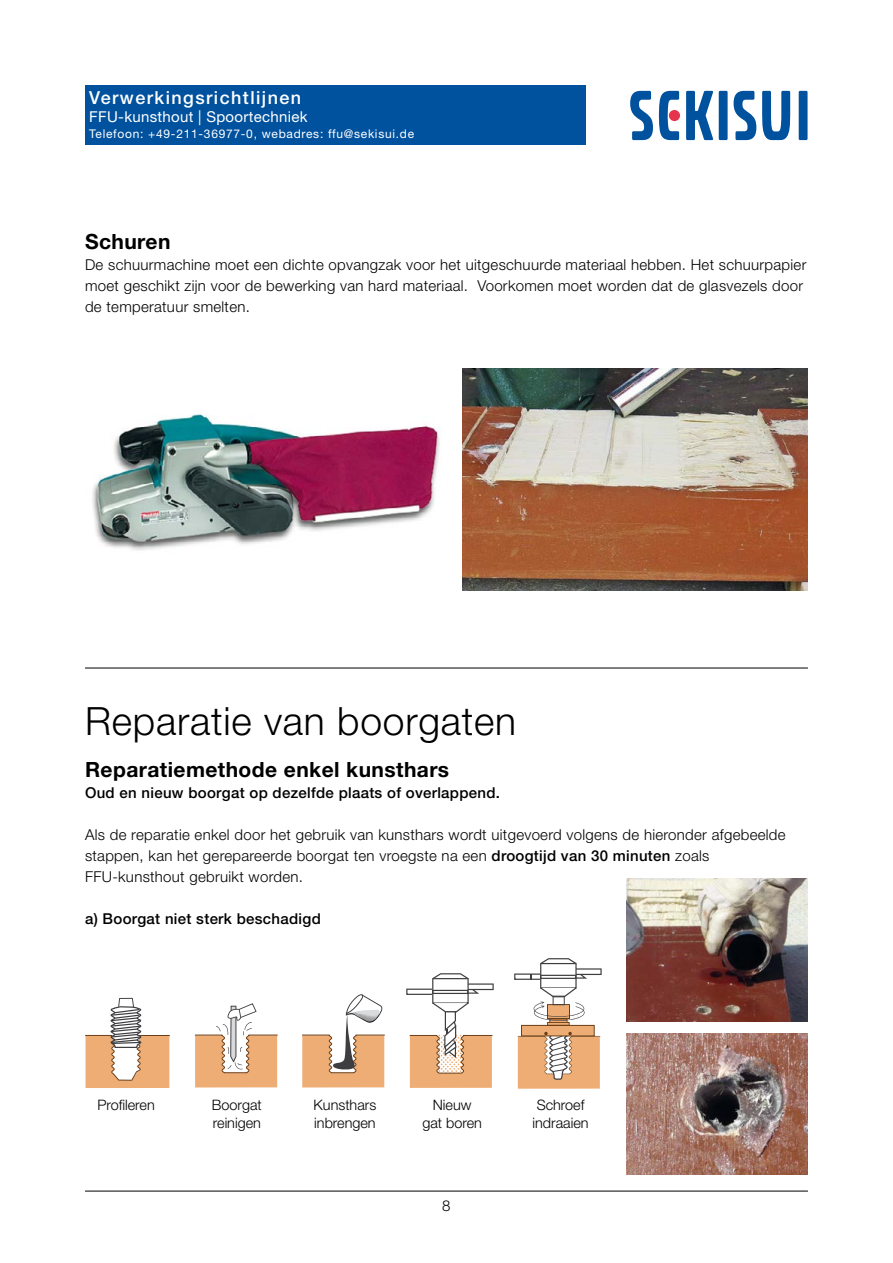
<style>
.page{position:relative;width:893px;height:1263px;background:#fff}
.page>*{position:absolute;margin:0;border:0;box-sizing:border-box;transform-origin:0 0}
.t1{font:300 39px "Helvetica Neue LT Std";letter-spacing:.02em;color:#000}
.t2{font:700 21px "Helvetica Neue LT Std";letter-spacing:.02em;color:#000}
.t3{font:500 18px "Helvetica Neue LT Std";letter-spacing:.08em;color:#fff}
.t4{font:300 15px/21px "Helvetica Neue LT Std";letter-spacing:.02em;color:#000}
.t5{font:500 15px "Helvetica Neue LT Std";letter-spacing:.02em;color:#000}
.t6{font:15px "Helvetica Neue LT Std";letter-spacing:.02em;color:#fff}
.t7{font:300 14.4px/17.2px "Helvetica Neue LT Std";color:#000}
.t8{font:12px "Helvetica Neue LT Std";letter-spacing:.06em;color:#fff}
.s1{font-weight:500}
</style>
<div class="page">
<img style="left:92px;top:414px;width:349px;height:137px">
<svg style="left:85px;top:998px;width:85px;height:90px"></svg>
<svg style="left:195px;top:1003px;width:83px;height:84px"></svg>
<svg style="left:302px;top:994px;width:83px;height:93px"></svg>
<svg style="left:514px;top:958px;width:88px;height:131px"></svg>
<svg style="left:406px;top:973px;width:88px;height:115px"></svg>
<div style="left:719px;top:91px;width:9px;height:49px;background:#00519e"></div>
<div style="left:799px;top:91px;width:8px;height:49px;background:#00519e"></div>
<svg style="left:630px;top:91px;width:23px;height:49px"></svg>
<svg style="left:734px;top:91px;width:22px;height:49px"></svg>
<svg style="left:762px;top:91px;width:28px;height:49px"></svg>
<svg style="left:686px;top:91px;width:27px;height:49px"></svg>
<svg style="left:659px;top:91px;width:20px;height:49px"></svg>
<div style="left:669px;top:110px;width:11px;height:11px;background:#e5344b;border-radius:50%"></div>
<div style="left:85px;top:85px;width:500px;height:60px;background:#00519e"></div>
<hr style="left:85px;top:1191px;width:723px;height:1px;background:#000">
<hr style="left:85px;top:668px;width:723px;height:1px;background:#000">
<img style="left:626px;top:878px;width:182px;height:144px">
<img style="left:626px;top:1033px;width:182px;height:142px">
<img style="left:462px;top:369px;width:346px;height:221px">
<p class="t3" style="left:89px;top:87px;width:213px">Verwerkingsrichtlijnen</p>
<p class="t6" style="left:89px;top:108px;width:220px">FFU-kunsthout | Spoortechniek</p>
<p class="t8" style="left:89px;top:127px;width:326px">Telefoon: +49-211-36977-0, webadres: ffu@sekisui.de</p>
<h2 class="t2" style="left:85px;top:228px;width:87px">Schuren</h2>
<p class="t4" style="left:85px;top:254px;width:723px">De schuurmachine moet een dichte opvangzak voor het uitgeschuurde materiaal hebben. Het schuurpapier moet geschikt zijn voor de bewerking van hard materiaal. Voorkomen moet worden dat de glasvezels door de temperatuur smelten.</p>
<h1 class="t1" style="left:85px;top:698px;width:433px">Reparatie van boorgaten</h1>
<h2 class="t2" style="left:85px;top:757px;width:366px">Reparatiemethode enkel kunsthars</h2>
<p class="t5" style="left:85px;top:784px;width:416px">Oud en nieuw boorgat op dezelfde plaats of overlappend.</p>
<p class="t4" style="left:85px;top:824px;width:702px">Als de reparatie enkel door het gebruik van kunsthars wordt uitgevoerd volgens de hieronder afgebeelde stappen, kan het gerepareerde boorgat ten vroegste na een <span class="s1">droogtijd van 30 minuten</span> zoals<br>FFU-kunsthout gebruikt worden.</p>
<p class="t5" style="left:85px;top:910px;width:237px">a) Boorgat niet sterk beschadigd</p>
<p class="t7" style="left:97px;top:1096px;width:59px">Profileren</p>
<p class="t7" style="left:212px;top:1096px;width:51px">Boorgat reinigen</p>
<p class="t7" style="left:314px;top:1096px;width:64px">Kunsthars inbrengen</p>
<p class="t7" style="left:533px;top:1096px;width:58px">Schroef indraaien</p>
<p class="t7" style="left:422px;top:1096px;width:61px;text-align:center">Nieuw gat boren</p>
<p class="t4" style="left:442px;top:1195px;width:10px">8</p>
</div>
